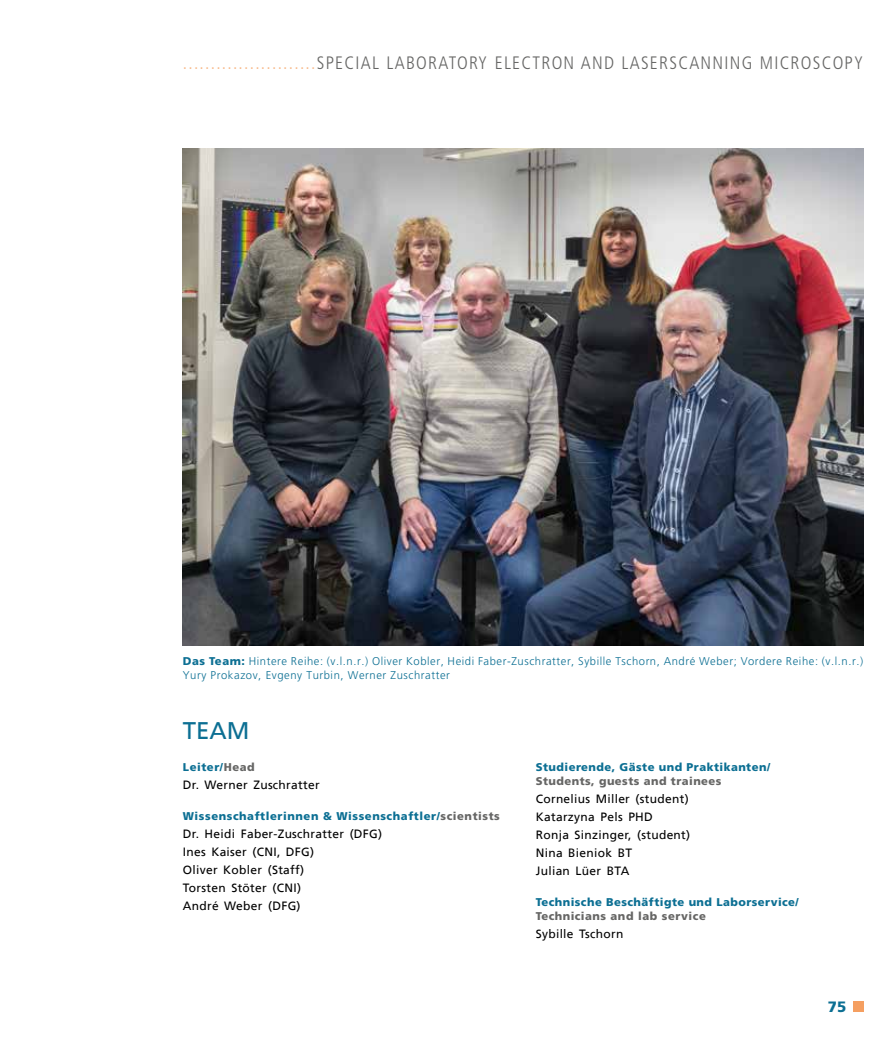
<style>
.page{position:relative;width:893px;height:1063px;background:#fff}
.page>*{position:absolute;margin:0;border:0;box-sizing:border-box;transform-origin:0 0}
.t1{font:24px "Frutiger";color:#0c6f93}
.t2{font:300 condensed 18px "Frutiger";letter-spacing:.07em;color:#666665}
.t3{font:900 15px "Frutiger";color:#0c6f93}
.t4{font:12px/18px "Frutiger";letter-spacing:.025em;color:#000}
.t5{font:300 11.25px/13.5px "Frutiger";letter-spacing:.05em;color:#0c6f93}
.t6{font:900 11.25px "Frutiger";letter-spacing:.04em;color:#0c6f93}
.t7{font:900 11.25px "Frutiger";letter-spacing:.04em;color:#666665}
.s1{color:#f8ba8b}
.s2{font-weight:900}
.s3{color:#666665}
</style>
<div class="page">
<div style="left:853px;top:1002px;width:10px;height:10px;background:#f59f61"></div>
<img style="left:183px;top:149px;width:680px;height:496px">
<h2 class="t2" style="left:183px;top:52px;width:682px"><span class="s1">........................</span>SPECIAL LABORATORY ELECTRON AND LASERSCANNING MICROSCOPY</h2>
<p class="t5" style="left:183px;top:654px;width:682px"><span class="s2">Das Team:</span> Hintere Reihe: (v.l.n.r.) Oliver Kobler, Heidi Faber-Zuschratter, Sybille Tschorn, André Weber; Vordere Reihe: (v.l.n.r.)<br>Yury Prokazov, Evgeny Turbin, Werner Zuschratter</p>
<h1 class="t1" style="left:183px;top:720px;width:68px">TEAM</h1>
<p class="t6" style="left:183px;top:760px;width:73px">Leiter/<span class="s3">Head</span></p>
<p class="t4" style="left:183px;top:776px;width:138px">Dr. Werner Zuschratter</p>
<p class="t6" style="left:183px;top:810px;width:319px">Wissenschaftlerinnen &amp; Wissenschaftler/<span class="s3">scientists</span></p>
<p class="t4" style="left:183px;top:826px;width:201px">Dr. Heidi Faber-Zuschratter (DFG)<br>Ines Kaiser (CNI, DFG)<br>Oliver Kobler (Staff)<br>Torsten Stöter (CNI)<br>André Weber (DFG)</p>
<p class="t6" style="left:536px;top:761px;width:236px">Studierende, Gäste und Praktikanten/</p>
<p class="t7" style="left:536px;top:774px;width:187px">Students, guests and trainees</p>
<p class="t4" style="left:536px;top:790px;width:156px">Cornelius Miller (student)<br>Katarzyna Pels PHD<br>Ronja Sinzinger, (student)<br>Nina Bieniok BT<br>Julian Lüer BTA</p>
<p class="t6" style="left:536px;top:896px;width:264px">Technische Beschäftigte und Laborservice/</p>
<p class="t7" style="left:536px;top:909px;width:172px">Technicians and lab service</p>
<p class="t4" style="left:536px;top:925px;width:89px">Sybille Tschorn</p>
<p class="t3" style="left:828px;top:998px;width:20px">75</p>
</div>
